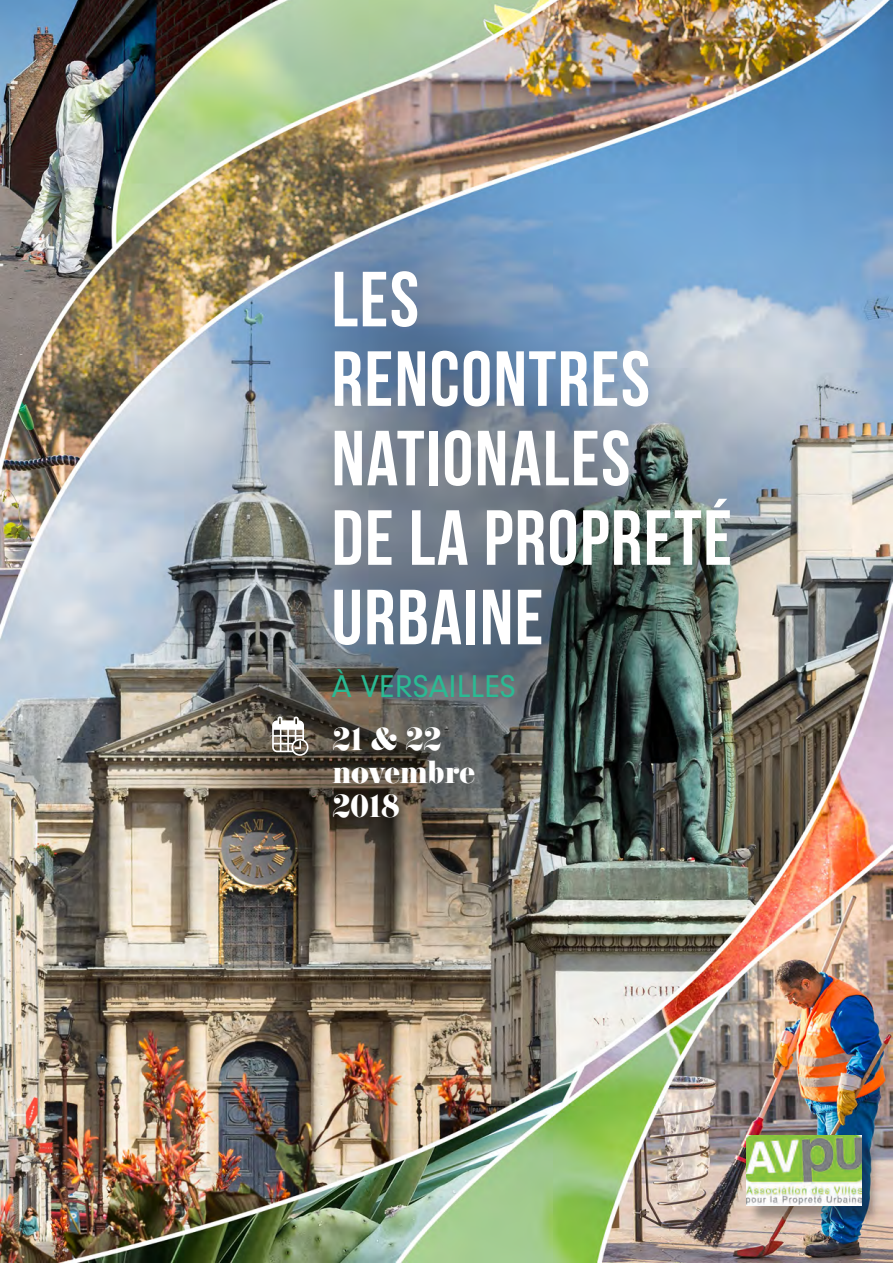
<style>
.page{position:relative;width:893px;height:1263px;background:#fff}
.page>*{position:absolute;margin:0;border:0;box-sizing:border-box;transform-origin:0 0}
.t1{font:700 77.85px/79.5px "Bebas Neue";letter-spacing:.02em;color:#fff}
.t2{font:32.7px "Neuzeit Gro";color:#2aba93}
.t3{font:27.9px "Eloquent JF";color:#fff}
</style>
<div class="page">
<img style="left:0;top:0;width:893px;height:1263px">
<svg style="left:272px;top:716px;width:36px;height:40px"></svg>
<div style="left:749px;top:1139px;width:131px;height:85px;background:#231f20;opacity:.4"></div>
<img style="left:747px;top:1136px;width:115px;height:69px">
<p class="t1" style="left:332px;top:259px;width:89px">LES</p>
<p class="t1" style="left:332px;top:338px;width:320px">RENCONTRES</p>
<p class="t1" style="left:332px;top:418px;width:300px">NATIONALES</p>
<p class="t1" style="left:332px;top:497px;width:402px">DE LA PROPRETÉ<br>URBAINE</p>
<p class="t2" style="left:332px;top:668px;width:186px">À VERSAILLES</p>
<p class="t3" style="left:332px;top:720px;width:111px">21 &amp; 22</p>
<p class="t3" style="left:332px;top:754px;width:144px">novembre</p>
<p class="t3" style="left:332px;top:788px;width:69px">2018</p>
</div>
